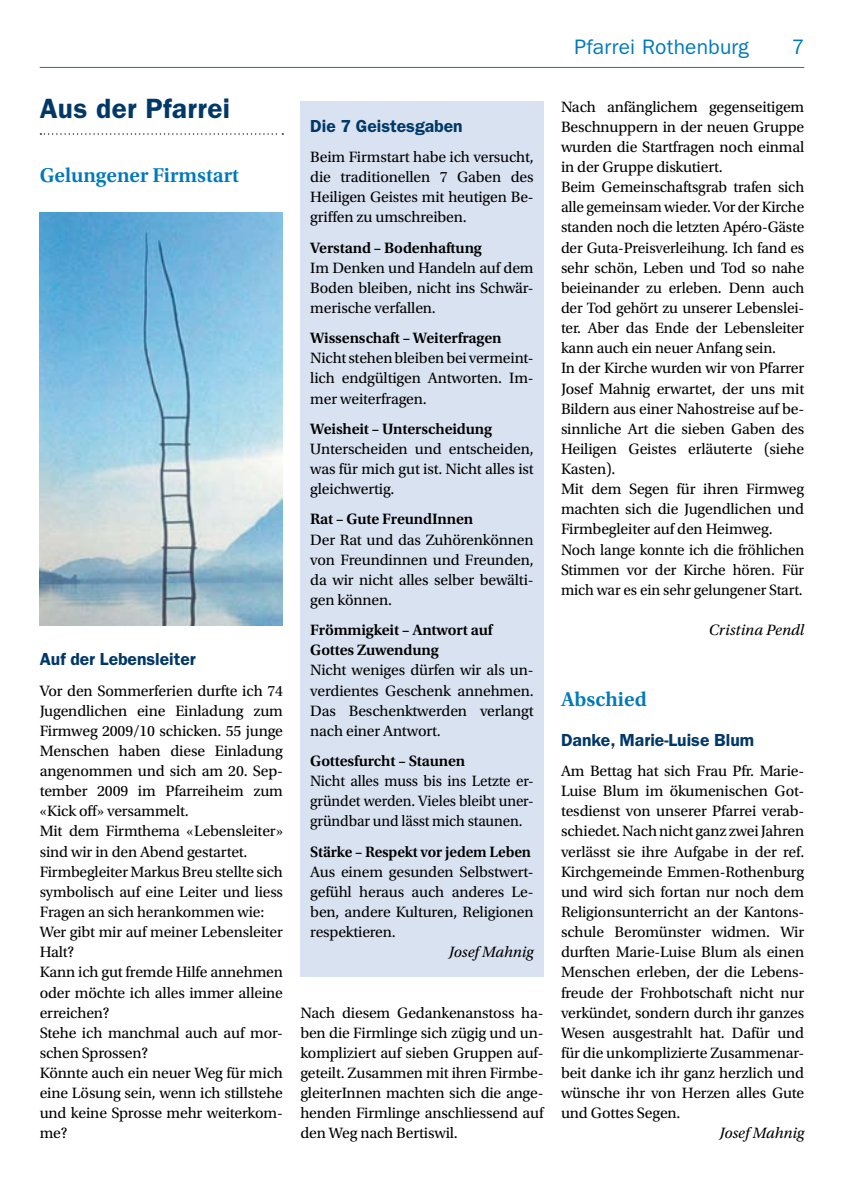
<style>
.page{position:relative;width:844px;height:1191px;background:#fff}
.page>*{position:absolute;margin:0;border:0;box-sizing:border-box;transform-origin:0 0}
.t1{font:600 28px "ITC Franklin Gothic Std";letter-spacing:.01em;color:#003867}
.t2{font:600 21px "Utopia Std";color:#0079bc}
.t3{font:21px "ITC Franklin Gothic Std";letter-spacing:.01em;color:#0079bc}
.t4{font:600 17.5px "ITC Franklin Gothic Std";color:#003867}
.t5{font:15.75px/20.1px "Utopia Std";letter-spacing:-.01em;color:#000;text-align:justify}
.t6{font:600 15.75px/20.1px "Utopia Std";letter-spacing:-.01em;color:#000}
.t7{font:15.75px/20.1px "Utopia Std";letter-spacing:-.01em;color:#000;text-align:justify;scale:.96 1}
.t8{font:italic 15.75px "Utopia Std";color:#000}
</style>
<div class="page">
<hr style="left:40px;top:67px;width:764px;height:1px;background:#0079bc">
<svg style="left:40px;top:133px;width:243px;height:2px"></svg>
<div style="left:300px;top:101px;width:243px;height:875px;background:#d9e2f1"></div>
<img style="left:40px;top:212px;width:243px;height:413px">
<h1 class="t1" style="left:40px;top:92px;width:192px">Aus der Pfarrei</h1>
<h2 class="t2" style="left:40px;top:163px;width:201px">Gelungener Firmstart</h2>
<p class="t4" style="left:40px;top:649px;width:158px">Auf der Lebensleiter</p>
<p class="t5" style="left:40px;top:680px;width:245px;text-align:left">Vor den Sommerferien durfte ich 74<br>Jugendlichen eine Einladung zum<br>Firmweg 2009/10 schicken. 55 junge<br>Menschen haben diese Einladung angenommen und sich am 20. Sep&shy;tember 2009 im Pfarreiheim zum «Kick off» versammelt.<br>Mit dem Firmthema «Lebensleiter» sind wir in den Abend gestartet.<br>Firmbegleiter Markus Breu stellte sich symbolisch auf eine Leiter und liess<br>Fragen an sich herankommen wie:<br>Wer gibt mir auf meiner Lebensleiter<br>Halt?<br>Kann ich gut fremde Hilfe annehmen oder möchte ich alles immer alleine erreichen?<br>Stehe ich manchmal auch auf mor&shy;schen Sprossen?<br>Könnte auch ein neuer Weg für mich eine Lösung sein, wenn ich stillstehe und keine Sprosse mehr weiterkom&shy;me?</p>
<h2 class="t3" style="left:574px;top:35px;width:176px">Pfarrei Rothenburg</h2>
<h2 class="t3" style="left:791px;top:35px;width:14px">7</h2>
<p class="t4" style="left:310px;top:115px;width:154px">Die 7 Geistesgaben</p>
<p class="t5" style="left:310px;top:147px;width:225px">Beim Firmstart habe ich versucht, die traditionellen 7 Gaben des Heiligen Geistes mit heutigen Be&shy;griffen zu umschreiben.</p>
<p class="t6" style="left:310px;top:238px;width:173px">Verstand – Bodenhaftung</p>
<p class="t5" style="left:310px;top:258px;width:225px">Im Denken und Handeln auf dem Boden bleiben, nicht ins Schwär&shy;merische verfallen.</p>
<p class="t6" style="left:310px;top:328px;width:193px">Wissenschaft – Weiterfragen</p>
<p class="t5" style="left:310px;top:348px;width:225px">Nicht stehen bleiben bei vermeint&shy;lich endgültigen Antworten. Im&shy;mer weiterfragen.</p>
<p class="t6" style="left:310px;top:419px;width:183px">Weisheit – Unterscheidung</p>
<p class="t5" style="left:310px;top:439px;width:225px">Unterscheiden und entscheiden, was für mich gut ist. Nicht alles ist gleichwertig.</p>
<p class="t6" style="left:310px;top:509px;width:164px">Rat – Gute FreundInnen</p>
<p class="t5" style="left:310px;top:529px;width:225px">Der Rat und das Zuhörenkönnen von Freundinnen und Freunden, da wir nicht alles selber bewälti&shy;gen können.</p>
<p class="t6" style="left:310px;top:620px;width:184px">Frömmigkeit – Antwort auf<br>Gottes Zuwendung</p>
<p class="t5" style="left:310px;top:660px;width:225px">Nicht weniges dürfen wir als un&shy;verdientes Geschenk annehmen.<br>Das Beschenktwerden verlangt nach einer Antwort.</p>
<p class="t6" style="left:310px;top:751px;width:156px">Gottesfurcht – Staunen</p>
<p class="t7" style="left:310px;top:771px;width:234px">Nicht alles muss bis ins Letzte er&shy;gründet werden. Vieles bleibt uner&shy;gründbar und lässt mich staunen.</p>
<p class="t6" style="left:310px;top:841px;width:222px">Stärke – Respekt vor jedem Leben</p>
<p class="t5" style="left:310px;top:861px;width:225px">Aus einem gesunden Selbstwert&shy;gefühl heraus auch anderes Le&shy;ben, andere Kulturen, Religionen respektieren.</p>
<p class="t8" style="left:448px;top:943px;width:86px">Josef Mahnig</p>
<p class="t5" style="left:300px;top:1002px;width:245px">Nach diesem Gedankenanstoss ha&shy;ben die Firmlinge sich zügig und un&shy;kompliziert auf sieben Gruppen auf&shy;geteilt. Zusammen mit ihren Firmbe&shy;gleiterInnen machten sich die ange&shy;henden Firmlinge anschliessend auf den Weg nach Bertiswil.</p>
<p class="t5" style="left:561px;top:97px;width:245px;text-align:left">Nach anfänglichem gegenseitigem Beschnuppern in der neuen Gruppe wurden die Startfragen noch einmal in der Gruppe diskutiert.<br>Beim Gemeinschaftsgrab trafen sich alle gemeinsam wieder. Vor der Kirche standen noch die letzten Apéro-Gäste der Guta-Preisverleihung. Ich fand es sehr schön, Leben und Tod so nahe beieinander zu erleben. Denn auch der Tod gehört zu unserer Lebenslei&shy;ter. Aber das Ende der Lebensleiter kann auch ein neuer Anfang sein.<br>In der Kirche wurden wir von Pfarrer Josef Mahnig erwartet, der uns mit Bildern aus einer Nahostreise auf be&shy;sinnliche Art die sieben Gaben des Heiligen Geistes erläuterte (siehe Kasten).<br>Mit dem Segen für ihren Firmweg machten sich die Jugendlichen und Firmbegleiter auf den Heimweg.<br>Noch lange konnte ich die fröhlichen Stimmen vor der Kirche hören. Für mich war es ein sehr gelungener Start.</p>
<p class="t8" style="left:708px;top:621px;width:97px">Cristina Pendl</p>
<h2 class="t2" style="left:561px;top:687px;width:87px">Abschied</h2>
<p class="t4" style="left:561px;top:729px;width:195px">Danke, Marie-Luise Blum</p>
<p class="t5" style="left:561px;top:761px;width:245px">Am Bettag hat sich Frau Pfr. Marie-Luise Blum im ökumenischen Got&shy;tesdienst von unserer Pfarrei verab&shy;schiedet. Nach nicht ganz zwei Jahren verlässt sie ihre Aufgabe in der ref.<br>Kirchgemeinde Emmen-Rothenburg und wird sich fortan nur noch dem Religionsunterricht an der Kantons&shy;schule Beromünster widmen. Wir durften Marie-Luise Blum als einen Menschen erleben, der die Lebens&shy;freude der Frohbotschaft nicht nur verkündet, sondern durch ihr ganzes Wesen ausgestrahlt hat. Dafür und für die unkomplizierte Zusammenar&shy;beit danke ich ihr ganz herzlich und wünsche ihr von Herzen alles Gute und Gottes Segen.</p>
<p class="t8" style="left:719px;top:1124px;width:86px">Josef Mahnig</p>
</div>
